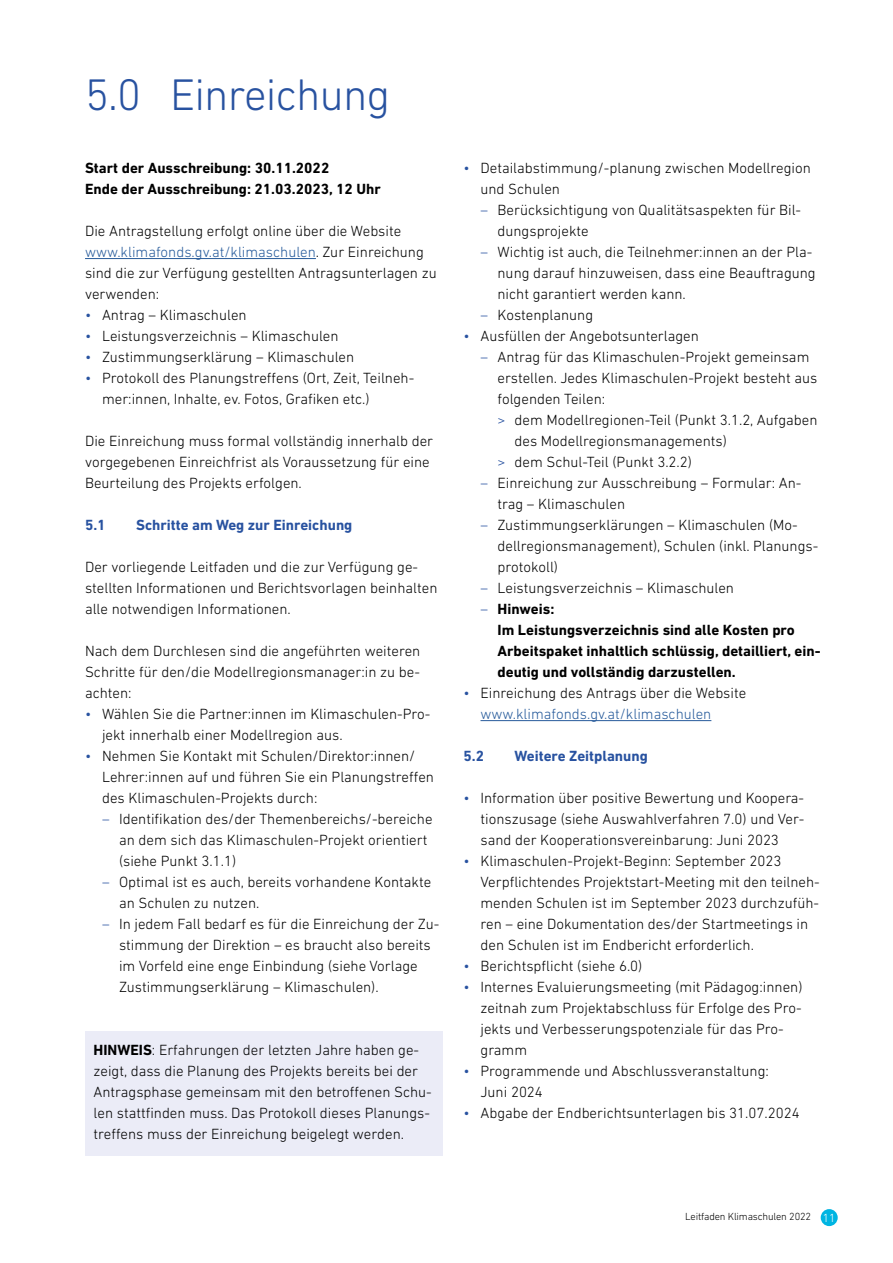
<style>
.page{position:relative;width:893px;height:1263px;background:#fff}
.page>*{position:absolute;margin:0;border:0;box-sizing:border-box;transform-origin:0 0}
.t1{font:300 45px "DIN Next LT Pro";letter-spacing:-.015em;color:#2852a0}
.Fliess_Kasten{font:300 15px/21px "DIN Next LT Pro";color:#000}
.Fliess{font:300 15px/21px "DIN Next LT Pro";color:#000}
.Fliess-2{font:700 15px/21px "DIN Next LT Pro";color:#000}
.t2{font:700 15px "DIN Next LT Pro";color:#2852a0}
.t3{font:300 10.5px "DIN Next LT Pro";letter-spacing:-.015em;color:#000}
.s1{color:#275b9b}
.s2{color:#2852a0}
.s3{font-weight:700}
.s4{font-weight:300;color:#2852a0}
.s5{font-size:12px;color:#fff}
</style>
<div class="page">
<div style="left:821px;top:1209px;width:17px;height:17px;background:#00b5e2;border-radius:50%"></div>
<hr style="left:85px;top:258px;width:231px;height:1px;background:#275b9b">
<div style="left:85px;top:1031px;width:357px;height:125px;background:#ebecf7"></div>
<hr style="left:480px;top:720px;width:231px;height:1px;background:#275b9b">
<p class="t1" style="left:85px;top:69px;width:307px">5.0 Einreichung</p>
<p class="Fliess-2" style="left:85px;top:157px;width:246px">Start der Ausschreibung: 30.11.2022</p>
<p class="Fliess-2" style="left:85px;top:178px;width:297px">Ende der Ausschreibung: 21.03.2023, 12 Uhr</p>
<p class="Fliess" style="left:85px;top:220px;width:353px">Die Antragstellung erfolgt online über die Website <span class="s1">www.klimafonds.gv.at/klimaschulen</span>. Zur Einreichung sind die zur Verfügung gestellten Antragsunterlagen zu verwenden:</p>
<p class="Fliess_Kasten" style="left:85px;top:304px;width:163px"><span class="s2">•</span> Antrag – Klimaschulen</p>
<p class="Fliess_Kasten" style="left:85px;top:325px;width:255px"><span class="s2">•</span> Leistungsverzeichnis – Klimaschulen</p>
<p class="Fliess_Kasten" style="left:85px;top:346px;width:271px"><span class="s2">•</span> Zustimmungserklärung – Klimaschulen</p>
<p class="Fliess_Kasten" style="left:102px;top:367px;width:314px;text-indent:-17px"><span class="s2">•</span> Protokoll des Planungstreffens (Ort, Zeit, Teilneh&shy;mer:innen, Inhalte, ev. Fotos, Grafiken etc.)</p>
<p class="Fliess" style="left:85px;top:430px;width:350px">Die Einreichung muss formal vollständig innerhalb der vorgegebenen Einreichfrist als Voraussetzung für eine<br>Beurteilung des Projekts erfolgen.</p>
<p class="t2" style="left:85px;top:516px;width:22px">5.1</p>
<p class="t2" style="left:136px;top:516px;width:218px">Schritte am Weg zur Einreichung</p>
<p class="Fliess" style="left:85px;top:556px;width:354px">Der vorliegende Leitfaden und die zur Verfügung ge&shy;stellten Informationen und Berichtsvorlagen beinhalten alle notwendigen Informationen.</p>
<p class="Fliess" style="left:85px;top:640px;width:337px;text-align:justify">Nach dem Durchlesen sind die angeführten weiteren Schritte für den/die Modellregionsmanager:in zu be&shy;achten:</p>
<p class="Fliess_Kasten" style="left:102px;top:703px;width:330px;text-indent:-17px"><span class="s2">•</span> Wählen Sie die Partner:innen im Klimaschulen-Pro&shy;jekt innerhalb einer Modellregion aus.</p>
<p class="Fliess_Kasten" style="left:102px;top:745px;width:333px;text-indent:-17px"><span class="s2">•</span> Nehmen Sie Kontakt mit Schulen/Direktor:innen/<br>Lehrer:innen auf und führen Sie ein Planungstreffen des Klimaschulen-Projekts durch:</p>
<p class="Fliess_Kasten" style="left:119px;top:808px;width:315px;text-indent:-17px"><span class="s2">–</span> Identifikation des/der Themenbereichs/-bereiche an dem sich das Klimaschulen-Projekt orientiert (siehe Punkt 3.1.1)</p>
<p class="Fliess_Kasten" style="left:119px;top:871px;width:314px;text-indent:-17px"><span class="s2">–</span> Optimal ist es auch, bereits vorhandene Kontakte an Schulen zu nutzen.</p>
<p class="Fliess_Kasten" style="left:119px;top:913px;width:322px;text-indent:-17px"><span class="s2">–</span> In jedem Fall bedarf es für die Einreichung der Zu&shy;stimmung der Direktion – es braucht also bereits im Vorfeld eine enge Einbindung (siehe Vorlage Zustimmungserklärung – Klimaschulen).</p>
<p class="Fliess_Kasten" style="left:94px;top:1039px;width:340px"><span class="s3">HINWEIS</span>: Erfahrungen der letzten Jahre haben ge&shy;zeigt, dass die Planung des Projekts bereits bei der Antragsphase gemeinsam mit den betroffenen Schu&shy;len stattfinden muss. Das Protokoll dieses Planungs&shy;treffens muss der Einreichung beigelegt werden.</p>
<p class="Fliess_Kasten" style="left:480px;top:157px;width:332px;text-indent:-17px"><span class="s2">•</span> Detailabstimmung/-planung zwischen Modellregion und Schulen</p>
<p class="Fliess_Kasten" style="left:497px;top:199px;width:305px;text-indent:-17px"><span class="s2">–</span> Berücksichtigung von Qualitätsaspekten für Bil&shy;dungsprojekte</p>
<p class="Fliess_Kasten" style="left:497px;top:241px;width:320px;text-indent:-17px"><span class="s2">–</span> Wichtig ist auch, die Teilnehmer:innen an der Pla&shy;nung darauf hinzuweisen, dass eine Beauftragung nicht garantiert werden kann.</p>
<p class="Fliess_Kasten" style="left:480px;top:304px;width:114px"><span class="s2">–</span> Kostenplanung</p>
<p class="Fliess_Kasten" style="left:463px;top:325px;width:237px"><span class="s2">•</span> Ausfüllen der Angebotsunterlagen</p>
<p class="Fliess_Kasten" style="left:497px;top:346px;width:321px;text-indent:-17px"><span class="s2">–</span> Antrag für das Klimaschulen-Projekt gemeinsam erstellen. Jedes Klimaschulen-Projekt besteht aus folgenden Teilen:</p>
<p class="Fliess_Kasten" style="left:514px;top:409px;width:304px;text-indent:-17px"><span class="s2">&gt;</span> dem Modellregionen-Teil (Punkt 3.1.2, Aufgaben des Modellregionsmanagements)</p>
<p class="Fliess_Kasten" style="left:497px;top:451px;width:196px"><span class="s2">&gt;</span> dem Schul-Teil (Punkt 3.2.2)</p>
<p class="Fliess_Kasten" style="left:497px;top:472px;width:305px;text-indent:-17px"><span class="s2">–</span> Einreichung zur Ausschreibung – Formular: An&shy;trag – Klimaschulen</p>
<p class="Fliess_Kasten" style="left:497px;top:514px;width:322px;text-indent:-17px"><span class="s2">–</span> Zustimmungserklärungen – Klimaschulen (Mo&shy;dellregionsmanagement), Schulen (inkl. Planungs&shy;protokoll)</p>
<p class="Fliess_Kasten" style="left:480px;top:577px;width:255px"><span class="s2">–</span> Leistungsverzeichnis – Klimaschulen</p>
<p class="Fliess-2" style="left:497px;top:598px;width:325px;text-indent:-17px"><span class="s4">–</span> Hinweis:<br>Im Leistungsverzeichnis sind alle Kosten pro Arbeitspaket inhaltlich schlüssig, detailliert, ein&shy;deutig und vollständig darzustellen.</p>
<p class="Fliess_Kasten" style="left:480px;top:682px;width:267px;text-indent:-17px"><span class="s2">•</span> Einreichung des Antrags über die Website <span class="s1">www.klimafonds.gv.at/klimaschulen</span></p>
<p class="t2" style="left:463px;top:747px;width:22px">5.2</p>
<p class="t2" style="left:514px;top:747px;width:135px">Weitere Zeitplanung</p>
<p class="Fliess_Kasten" style="left:480px;top:787px;width:325px;text-align:justify;text-indent:-17px"><span class="s2">•</span> Information über positive Bewertung und Koopera&shy;tionszusage (siehe Auswahlverfahren 7.0) und Ver&shy;sand der Kooperationsvereinbarung: Juni 2023</p>
<p class="Fliess_Kasten" style="left:480px;top:850px;width:341px;text-indent:-17px"><span class="s2">•</span> Klimaschulen-Projekt-Beginn: September 2023<br>Verpflichtendes Projektstart-Meeting mit den teilneh&shy;menden Schulen ist im September 2023 durchzufüh&shy;ren – eine Dokumentation des/der Startmeetings in den Schulen ist im Endbericht erforderlich.</p>
<p class="Fliess_Kasten" style="left:463px;top:955px;width:180px"><span class="s2">•</span> Berichtspflicht (siehe 6.0)</p>
<p class="Fliess_Kasten" style="left:480px;top:976px;width:323px;text-indent:-17px"><span class="s2">•</span> Internes Evaluierungsmeeting (mit Pädagog:innen) zeitnah zum Projektabschluss für Erfolge des Pro&shy;jekts und Verbesserungspotenziale für das Pro&shy;gramm</p>
<p class="Fliess_Kasten" style="left:480px;top:1060px;width:290px;text-indent:-17px"><span class="s2">•</span> Programmende und Abschlussveranstaltung:<br>Juni 2024</p>
<p class="Fliess_Kasten" style="left:463px;top:1102px;width:338px"><span class="s2">•</span> Abgabe der Endberichtsunterlagen bis 31.07.2024</p>
<p class="t3" style="left:685px;top:1211px;width:152px">Leitfaden Klimaschulen 2022 <span class="s5">11</span></p>
</div>
